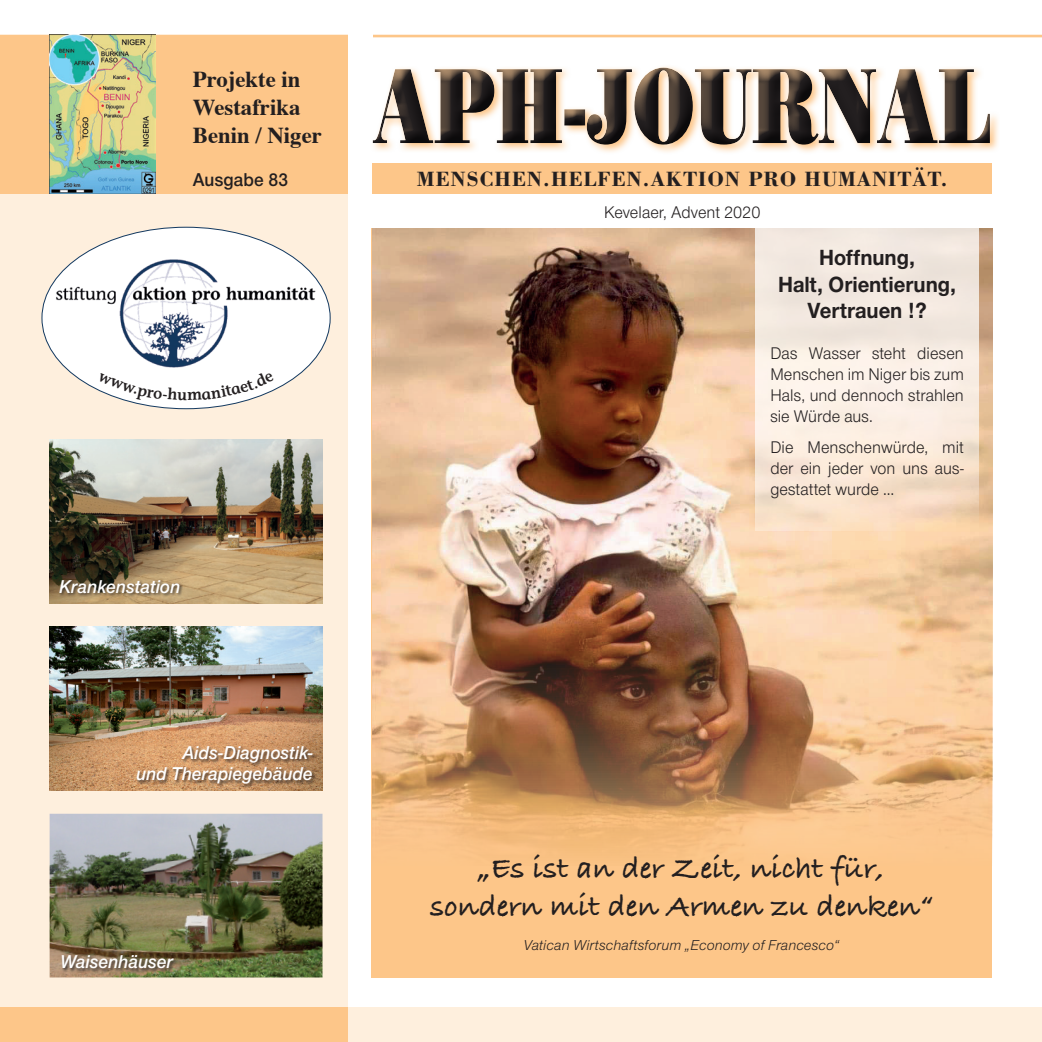
<style>
.page{position:relative;width:1042px;height:1042px;background:#fff}
.page>*{position:absolute;margin:0;border:0;box-sizing:border-box;transform-origin:0 0}
.t1{font:700 31.5px/38.5px "Bradley Hand ITCTT";color:#231f20;text-align:center}
.t2{font:700 22.75px/26.2px "Nimbus Sans Novus T";color:#231f20;text-align:center;scale:.95 1}
.t3{font:700 22.75px/28px "Times";color:#231f20}
.t4{font:700 21.35px "Bodoni";letter-spacing:.04em;color:#231f20}
.t5{font:italic 600 19.25px/21px "Nimbus Sans Novus T";color:#fff;text-align:right;scale:.95 1}
.t6{font:600 19.25px "Nimbus Sans Novus T";letter-spacing:.005em;color:#231f20;scale:.95 1}
.t7{font:17.5px/21px "Nimbus Sans Novus T";letter-spacing:.005em;color:#231f20;text-align:justify;scale:.95 1}
.t8{font:italic 14.88px "Nimbus Sans Novus T";letter-spacing:.01em;color:#231f20}
</style>
<div class="page">
<div style="left:0;top:1007px;width:1042px;height:35px;background:#feefdd"></div>
<hr style="left:0;top:35px;width:1042px;height:2px;background:#fdc689">
<div style="left:0;top:25px;width:372px;height:19px;background:#fff"></div>
<div style="left:0;top:35px;width:347px;height:1007px;background:#feefdd"></div>
<img style="left:50px;top:626px;width:272px;height:164px">
<div style="left:136px;top:745px;width:181px;height:43px;background:#231f20;opacity:.75"></div>
<img style="left:50px;top:439px;width:272px;height:164px">
<div style="left:59px;top:578px;width:125px;height:19px;background:#231f20;opacity:.75"></div>
<img style="left:50px;top:814px;width:272px;height:163px">
<div style="left:61px;top:954px;width:117px;height:18px;background:#231f20;opacity:.75"></div>
<div style="left:0;top:35px;width:347px;height:158px;background:#fdc689"></div>
<img style="left:50px;top:35px;width:106px;height:158px">
<div style="left:42px;top:227px;width:288px;height:182px;background:#fff;border-radius:50%"></div>
<img style="left:50px;top:248px;width:272px;height:128px">
<div style="left:372px;top:163px;width:619px;height:30px;background:#fdc689"></div>
<div style="left:362px;top:60px;width:640px;height:97px;background:#231f20;opacity:.75"></div>
<div style="left:372px;top:228px;width:620px;height:749px;background:#fdc689"></div>
<div style="left:0;top:1007px;width:347px;height:35px;background:#fdc689"></div>
<img style="left:372px;top:228px;width:620px;height:625px">
<svg style="left:755px;top:228px;width:223px;height:303px;background:#f6e8db"></svg>
<svg style="left:98px;top:373px;width:176px;height:27px"></svg>
<h2 class="t3" style="left:193px;top:62px;width:130px">Projekte in<br>Westafrika<br>Benin / Niger</h2>
<p class="t6" style="left:193px;top:168px;width:102px">Ausgabe 83</p>
<p class="t5" style="left:59px;top:575px;width:129px">Krankenstation</p>
<p class="t5" style="left:136px;top:742px;width:188px">Aids-Diagnostik-<br>und Therapiegebäude</p>
<p class="t5" style="left:60px;top:951px;width:120px">Waisenhäuser</p>
<p class="t4" style="left:417px;top:166px;width:532px">MENSCHEN.HELFEN.AKTION PRO HUMANITÄT.</p>
<p class="t7" style="left:604px;top:202px;width:166px">Kevelaer, Advent 2020</p>
<h2 class="t2" style="left:778px;top:244px;width:189px">Hoffnung,<br>Halt, Orientierung,<br>Vertrauen !?</h2>
<p class="t7" style="left:770px;top:343px;width:205px">Das Wasser steht diesen Menschen im Niger bis zum Hals, und dennoch strahlen sie Würde aus.</p>
<p class="t7" style="left:770px;top:437px;width:205px">Die Menschenwürde, mit der ein jeder von uns aus&shy;gestattet wurde …</p>
<h1 class="t1" style="left:430px;top:847px;width:504px">„Es ist an der Zeit, nicht für, sondern mit den Armen zu denken“</h1>
<p class="t8" style="left:523px;top:936px;width:317px">Vatican Wirtschaftsforum „Economy of Francesco“</p>
</div>
